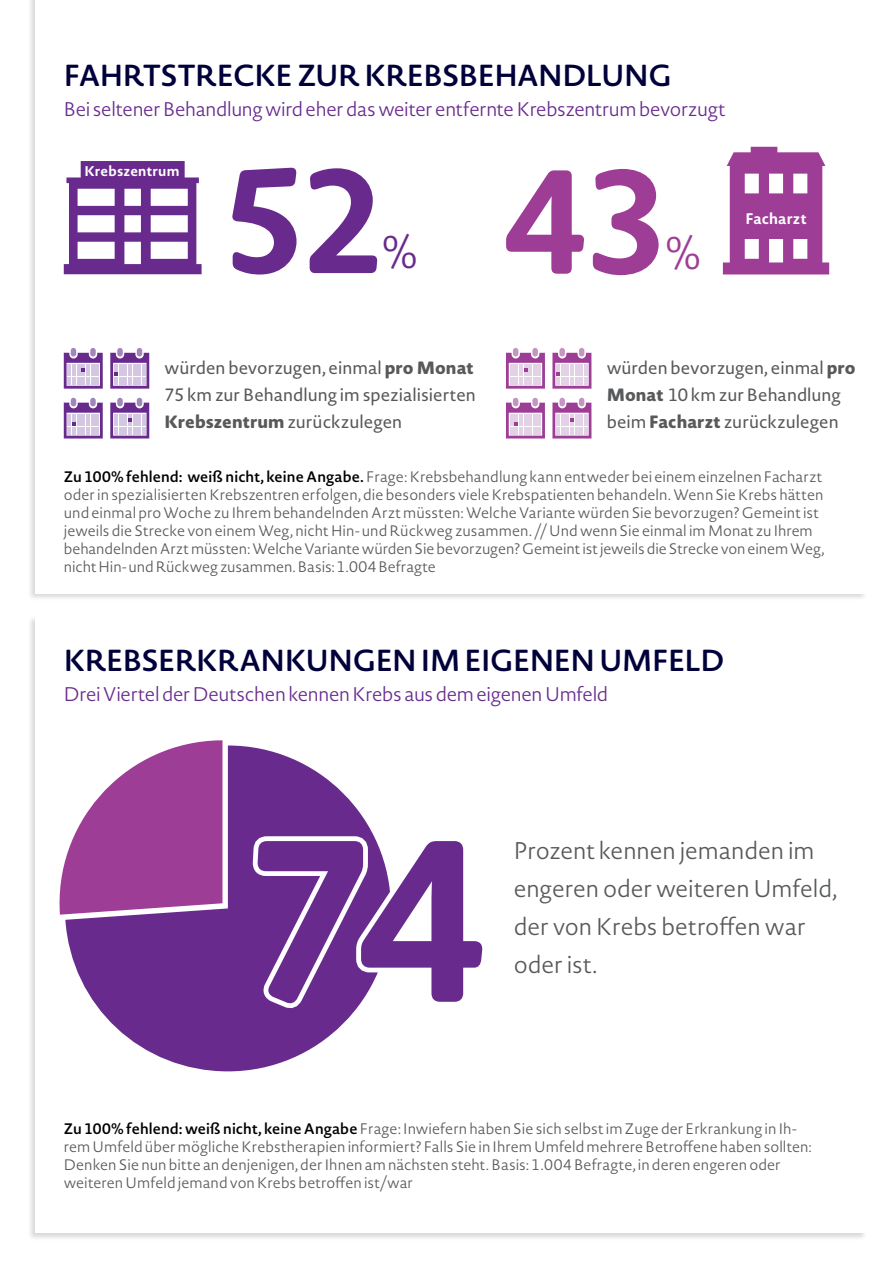
<style>
.page{position:relative;width:893px;height:1263px;background:#fff}
.page>*{position:absolute;margin:0;border:0;box-sizing:border-box;transform-origin:0 0}
.t1{font:700 226.35px "Novel Sans Rd Pro";color:#682b8d}
.t2{font:700 145.5px "Novel Sans Rd Pro";color:#682b8d}
.t3{font:700 145.5px "Novel Sans Rd Pro";color:#9e3d96}
.t4{font:300 45px "Novel Sans Rd Pro";color:#682b8d}
.t5{font:300 45px "Novel Sans Rd Pro";color:#9e3d96}
.t6{font:600 30px "Novel Sans Rd Pro";letter-spacing:-.03em;color:#00013a}
.t7{font:300 23.85px/38.2px "Novel Sans Rd Pro";letter-spacing:-.005em;color:#58595b}
.t8{font:300 19.5px "Novel Sans Rd Pro";letter-spacing:-.02em;color:#682b8d}
.t9{font:17.55px/27px "Novel Sans Rd Pro";color:#58595b}
.t10{font:700 15.15px "Novel Sans Rd Pro";letter-spacing:.01em;color:#fff}
.t11{font:300 15px/18px "Novel Sans Rd Pro";color:#58595b}
.t12{font:700 13.95px "Novel Sans Rd Pro";letter-spacing:.01em;color:#fff}
.s1{font-weight:800}
.s2{font-weight:600;color:#000}
</style>
<div class="page">
<div style="left:27px;top:0;width:840px;height:601px;background:#000;opacity:.15"></div>
<div style="left:35px;top:0;width:831px;height:594px;background:#fff"></div>
<div style="left:90px;top:348px;width:6px;height:8px;background:#a285bb;border-radius:3px"></div>
<div style="left:71px;top:348px;width:5px;height:8px;background:#a285bb;border-radius:3px"></div>
<svg style="left:64px;top:353px;width:39px;height:36px"></svg>
<div style="left:90px;top:398px;width:6px;height:8px;background:#a285bb;border-radius:3px"></div>
<div style="left:71px;top:398px;width:5px;height:8px;background:#a285bb;border-radius:3px"></div>
<svg style="left:64px;top:403px;width:39px;height:35px"></svg>
<div style="left:137px;top:348px;width:5px;height:8px;background:#a285bb;border-radius:3px"></div>
<div style="left:117px;top:348px;width:6px;height:8px;background:#a285bb;border-radius:3px"></div>
<svg style="left:110px;top:353px;width:39px;height:36px"></svg>
<div style="left:137px;top:398px;width:5px;height:8px;background:#a285bb;border-radius:3px"></div>
<div style="left:117px;top:398px;width:6px;height:8px;background:#a285bb;border-radius:3px"></div>
<svg style="left:110px;top:403px;width:39px;height:35px"></svg>
<div style="left:532px;top:348px;width:6px;height:8px;background:#c596c4;border-radius:3px"></div>
<div style="left:513px;top:348px;width:5px;height:8px;background:#c596c4;border-radius:3px"></div>
<svg style="left:506px;top:353px;width:39px;height:36px"></svg>
<div style="left:532px;top:398px;width:6px;height:8px;background:#c596c4;border-radius:3px"></div>
<div style="left:513px;top:398px;width:5px;height:8px;background:#c596c4;border-radius:3px"></div>
<svg style="left:506px;top:403px;width:39px;height:35px"></svg>
<div style="left:579px;top:348px;width:5px;height:8px;background:#c596c4;border-radius:3px"></div>
<div style="left:559px;top:348px;width:6px;height:8px;background:#c596c4;border-radius:3px"></div>
<svg style="left:552px;top:353px;width:39px;height:36px"></svg>
<div style="left:579px;top:398px;width:5px;height:8px;background:#c596c4;border-radius:3px"></div>
<div style="left:559px;top:398px;width:6px;height:8px;background:#c596c4;border-radius:3px"></div>
<svg style="left:552px;top:403px;width:39px;height:35px"></svg>
<svg style="left:64px;top:161px;width:138px;height:113px"></svg>
<div style="left:84px;top:165px;width:96px;height:11px;background:#682b8d"></div>
<svg style="left:723px;top:147px;width:106px;height:127px"></svg>
<div style="left:739px;top:202px;width:71px;height:29px;background:#9e3d96"></div>
<div style="left:739px;top:212px;width:74px;height:17px;background:#9e3d96"></div>
<div style="left:27px;top:615px;width:840px;height:626px;background:#000;opacity:.15"></div>
<div style="left:35px;top:617px;width:831px;height:616px;background:#fff"></div>
<svg style="left:59px;top:740px;width:163px;height:175px"></svg>
<svg style="left:65px;top:745px;width:307px;height:326px"></svg>
<svg style="left:248px;top:831px;width:143px;height:186px"></svg>
<h3 class="t6" style="left:64px;top:54px;width:610px">FAH RTSTRECKE ZUR KREBSBEHANDLUNG</h3>
<h3 class="t8" style="left:64px;top:96px;width:663px">Bei seltener Behandlung wird eher das weiter entfernte Krebszentrum bevorzugt</h3>
<p class="t12" style="left:84px;top:161px;width:97px">Krebszentrum</p>
<h2 class="t2" style="left:221px;top:114px;width:165px">52</h2>
<h3 class="t4" style="left:382px;top:220px;width:37px">%</h3>
<h2 class="t3" style="left:503px;top:115px;width:167px">43</h2>
<h3 class="t5" style="left:665px;top:221px;width:37px">%</h3>
<p class="t10" style="left:745px;top:207px;width:63px">Facharzt</p>
<p class="t9" style="left:164px;top:354px;width:313px">würden bevorzugen, einmal <span class="s1">pro Monat<br></span>75 km zur Behandlung im spezialisierten<br><span class="s1">Krebszentrum</span> zurückzulegen</p>
<p class="t9" style="left:607px;top:354px;width:250px">würden bevorzugen, einmal <span class="s1">pro<br>Monat</span> 10 km zur Behandlung beim <span class="s1">Facharzt</span> zurückzulegen</p>
<p class="t11" style="left:64px;top:467px;width:762px"><span class="s2">ZU 100% FEHLEND: WEIß NICHT, KEINE ANGABE.</span> F rage: Krebsbehandlung kann entweder bei einem einzelnen Facharzt oder in spezialisierten Krebszentren erfolgen, die besonders viele Krebspatienten behandeln. Wenn Sie Krebs hätten und einmal pro Woche zu I hrem behandelnden Arzt müssten: Welche Variante würden Sie bevorzugen? G emeint ist jeweils die Strecke von einem Weg, nicht Hin- und Rückweg zusammen. // U nd wenn Sie einmal im Monat zu I hrem behandelnden Arzt müssten: Welche Variante würden Sie bevorzugen? G emeint ist jeweils die Strecke von einem Weg, nicht Hin- und Rückweg zusammen. Basis: 1.004 Befragte</p>
<h3 class="t6" style="left:64px;top:639px;width:662px">KREBSERKRANKUNGEN IM EIGENEN UM FELD</h3>
<h3 class="t8" style="left:64px;top:681px;width:546px">Drei Viertel der Deutschen kennen Krebs aus dem eigenen U mfeld</h3>
<h1 class="t1" style="left:244px;top:755px;width:245px">74</h1>
<h3 class="t7" style="left:514px;top:831px;width:325px">Prozent kennen jemanden im engeren oder weiteren U mfeld, der von Krebs betroffen war</h3>
<h3 class="t7" style="left:514px;top:945px;width:85px">oder ist.</h3>
<p class="t11" style="left:64px;top:1120px;width:750px"><span class="s2">ZU 100% FEHLEND: WEIß NICHT, KEINE ANGABE</span> F rage: I nwiefern haben Sie sich selbst im Zuge der E rkrankung in I h&shy;rem U mfeld über mögliche Krebstherapien informiert? Falls Sie in I hrem U mfeld mehrere Betroffene haben sollten:<br>Denken Sie nun bitte an denjenigen, der I hnen am nächsten steht. Basis: 1.004 Befragte, in deren engeren oder weiteren U mfeld jemand von K rebs betroffen ist/war</p>
</div>
